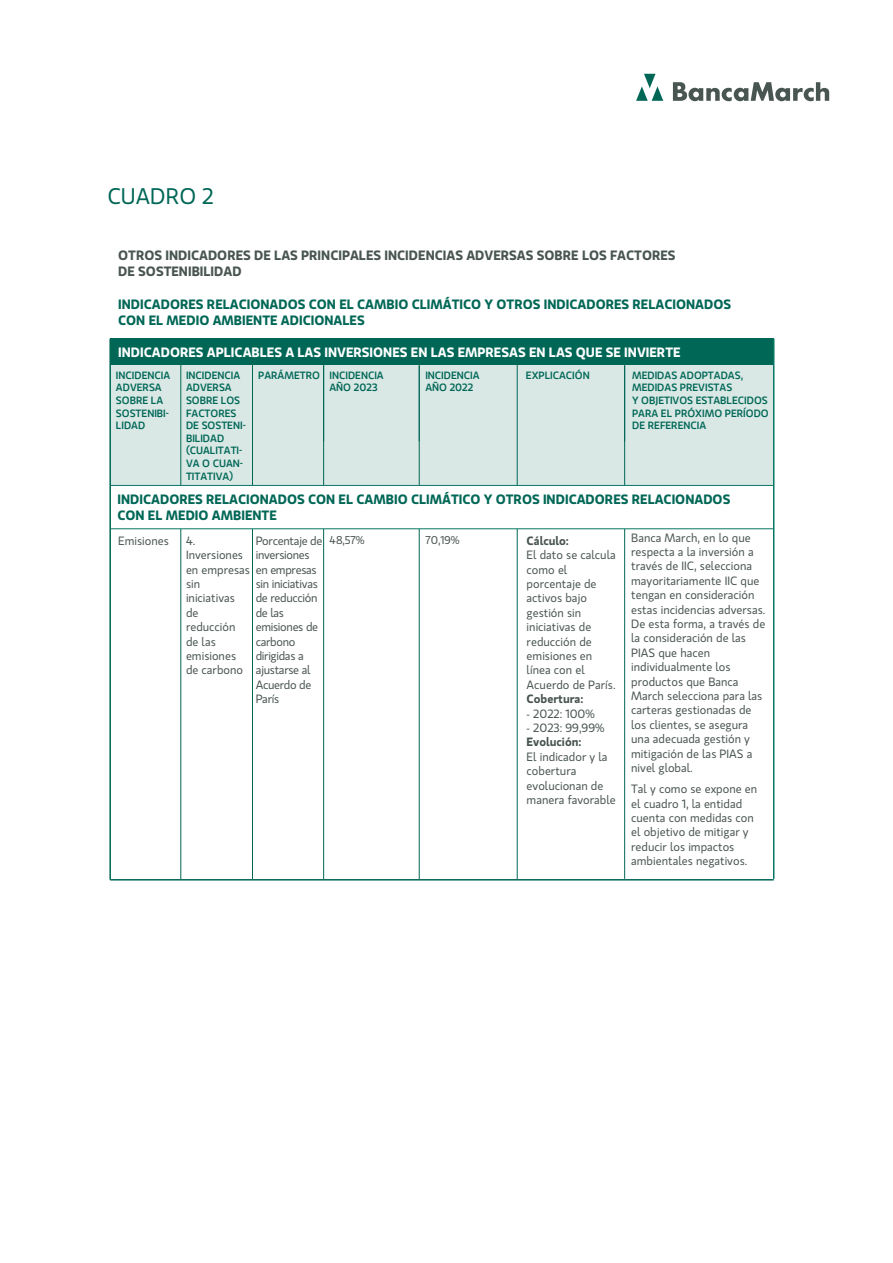
<style>
.page{position:relative;width:893px;height:1263px;background:#fff}
.page>*{position:absolute;margin:0;border:0;box-sizing:border-box;transform-origin:0 0}
.t1{font:22.5px "Gloriola";color:#006756}
.t2{font:600 13.5px/16.2px "Gloriola";color:#006756}
.t3{font:600 13.5px/16.2px "Gloriola";color:#495550}
.t4{font:600 13.5px "Gloriola";color:#fff}
.t5{font:12px/14.4px "Gloriola";color:#495550}
.t6{font:12px/14.4px "Gloriola";letter-spacing:-.025em;color:#495550}
.t7{font:600 12px "Gloriola";color:#495550}
.t8{font:11.25px "Gloriola";color:#495550}
.t9{font:500 10.5px/12.6px "Gloriola";color:#006756}
</style>
<div class="page">
<svg style="left:673px;top:82px;width:156px;height:19px"></svg>
<svg style="left:636px;top:74px;width:27px;height:27px"></svg>
<div style="left:110px;top:339px;width:664px;height:26px;background:#006756"></div>
<div style="left:110px;top:364px;width:664px;height:121px;background:#d9e8e5"></div>
<hr style="left:110px;top:879px;width:664px;height:1px;background:#006756">
<hr style="left:252px;top:364px;width:1px;height:77px;background:#006756">
<hr style="left:323px;top:364px;width:1px;height:77px;background:#006756">
<hr style="left:180px;top:365px;width:1px;height:515px;background:#006756">
<hr style="left:323px;top:366px;width:1px;height:514px;background:#006756">
<hr style="left:419px;top:364px;width:1px;height:77px;background:#006756">
<hr style="left:419px;top:366px;width:1px;height:514px;background:#006756">
<hr style="left:252px;top:366px;width:1px;height:514px;background:#006756">
<hr style="left:624px;top:364px;width:1px;height:77px;background:#006756">
<hr style="left:517px;top:365px;width:1px;height:515px;background:#006756">
<hr style="left:624px;top:366px;width:1px;height:513px;background:#006756">
<div style="left:110px;top:485px;width:664px;height:44px;background:#fff"></div>
<hr style="left:110px;top:528px;width:664px;height:1px;background:#087764">
<hr style="left:110px;top:485px;width:664px;height:1px;background:#087764">
<hr style="left:773px;top:339px;width:1px;height:540px;background:#087764">
<hr style="left:109px;top:339px;width:2px;height:541px;background:#006756">
<h1 class="t1" style="left:107px;top:183px;width:108px">CUADRO 2</h1>
<p class="t3" style="left:118px;top:248px;width:559px">OTROS INDICADORES DE LAS PRINCIPALES INCIDENCIAS ADVERSAS SOBRE LOS FACTORES<br>DE SOSTENIBILIDAD</p>
<p class="t2" style="left:118px;top:296px;width:614px">INDICADORES RELACIONADOS CON EL CAMBIO CLIMÁTICO Y OTROS INDICADORES RELACIONADOS<br>CON EL MEDIO AMBIENTE ADICIONALES</p>
<p class="t4" style="left:118px;top:344px;width:564px">INDICADORES APLICABLES A LAS INVERSIONES EN LAS EMPRESAS EN LAS QUE SE INVIERTE</p>
<p class="t9" style="left:116px;top:369px;width:56px">INCIDENCIA<br>ADVERSA<br>SOBRE LA<br>SOSTENIBI-<br>LIDAD</p>
<p class="t9" style="left:186px;top:369px;width:61px">INCIDENCIA<br>ADVERSA<br>SOBRE LOS<br>FACTORES<br>DE SOSTENI-<br>BILIDAD (CUALITATI-<br>VA O CUAN-<br>TITATIVA)</p>
<p class="t9" style="left:329px;top:369px;width:56px;text-indent:-71px">PARÁMETRO INCIDENCIA<br>AÑO 2023</p>
<p class="t9" style="left:425px;top:369px;width:56px">INCIDENCIA<br>AÑO 2022</p>
<p class="t9" style="left:526px;top:369px;width:65px">EXPLICACIÓN</p>
<p class="t9" style="left:632px;top:369px;width:138px">MEDIDAS ADOPTADAS,<br>MEDIDAS PREVISTAS<br>Y OBJETIVOS ESTABLECIDOS<br>PARA EL PRÓXIMO PERÍODO<br>DE REFERENCIA</p>
<p class="t2" style="left:117px;top:491px;width:614px">INDICADORES RELACIONADOS CON EL CAMBIO CLIMÁTICO Y OTROS INDICADORES RELACIONADOS<br>CON EL MEDIO AMBIENTE</p>
<p class="t5" style="left:186px;top:534px;width:66px">4.<br>Inversiones en empresas sin iniciativas de reducción de las emisiones de carbono</p>
<p class="t6" style="left:256px;top:534px;width:68px">Porcentaje de inversiones en empresas sin iniciativas de reducción de las emisiones de carbono dirigidas a ajustarse al<br>Acuerdo de<br>París</p>
<p class="t5" style="left:118px;top:534px;width:52px">Emisiones</p>
<p class="t8" style="left:330px;top:534px;width:37px">48,57%</p>
<p class="t8" style="left:425px;top:534px;width:36px">70,19%</p>
<p class="t7" style="left:527px;top:533px;width:44px">Cálculo:</p>
<p class="t5" style="left:527px;top:548px;width:91px">El dato se calcula como el porcentaje de activos bajo gestión sin iniciativas de reducción de emisiones en línea con el<br>Acuerdo de París.</p>
<p class="t7" style="left:527px;top:692px;width:58px">Cobertura:</p>
<p class="t5" style="left:527px;top:706px;width:70px">- 2022: 100%</p>
<p class="t5" style="left:527px;top:721px;width:79px">- 2023: 99,99%</p>
<p class="t7" style="left:527px;top:735px;width:56px">Evolución:</p>
<p class="t5" style="left:527px;top:750px;width:91px">El indicador y la cobertura evolucionan de manera favorable</p>
<p class="t5" style="left:631px;top:531px;width:136px">Banca March, en lo que respecta a la inversión a través de IIC, selecciona mayoritariamente IIC que tengan en consideración estas incidencias adversas.<br>De esta forma, a través de la consideración de las<br>PIAS que hacen individualmente los productos que Banca<br>March selecciona para las carteras gestionadas de los clientes, se asegura una adecuada gestión y mitigación de las PIAS a nivel global.</p>
<p class="t5" style="left:631px;top:782px;width:128px">Tal y como se expone en el cuadro 1, la entidad cuenta con medidas con el objetivo de mitigar y reducir los impactos ambientales negativos.</p>
</div>
